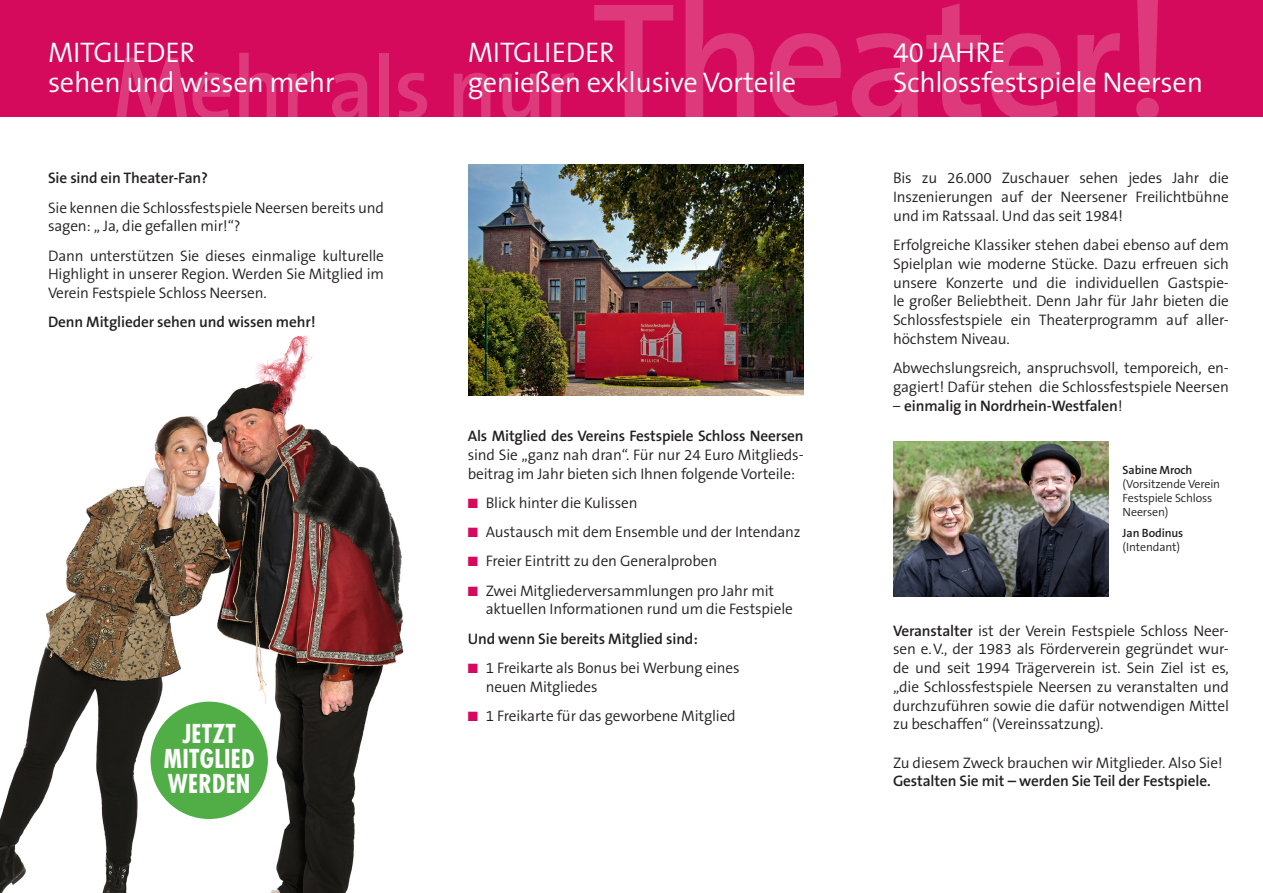
<style>
.page{position:relative;width:1263px;height:893px;background:#fff}
.page>*{position:absolute;margin:0;border:0;box-sizing:border-box;transform-origin:0 0}
.t1{font:600 90px "The Sans B6";letter-spacing:-.02em;color:#fff}
.t2{font:300 28.5px "The Sans B4";letter-spacing:-.01em;color:#fff}
.t3{font:700 condensed 25.35px "Futura";letter-spacing:.01em;color:#fff}
.t4{font:300 15.3px/18.8px "The Sans B4";letter-spacing:-.01em;color:#231f20;text-align:justify}
.t5{font:600 15.3px "The Sans B6";letter-spacing:-.01em;color:#231f20}
.t6{font:300 12px "The Sans B4";letter-spacing:-.01em;color:#231f20}
.t7{font:600 12px "The Sans B6";letter-spacing:-.01em;color:#231f20}
.s1{font-size:168px}
.s2{font-family:"The Sans B6";font-weight:600}
.s3{color:#d60a5c}
.s4{font-family:"The Sans B4";font-weight:300}
</style>
<div class="page">
<img style="left:0;top:335px;width:404px;height:558px">
<div style="left:0;top:0;width:1263px;height:117px;background:#d60a5c"></div>
<div style="left:151px;top:702px;width:117px;height:117px;background:#51ae47;border-radius:50%"></div>
<img style="left:893px;top:441px;width:215px;height:156px">
<img style="left:468px;top:164px;width:336px;height:232px">
<h1 class="t1" style="left:113px;top:41px;width:1061px">Mehr als nur <span class="s1">Theater!</span></h1>
<p class="t2" style="left:48px;top:38px;width:149px">MITGLIEDER</p>
<p class="t2" style="left:48px;top:68px;width:288px">sehen und wissen mehr</p>
<p class="t2" style="left:468px;top:38px;width:149px">MITGLIEDER</p>
<p class="t2" style="left:468px;top:68px;width:330px">genießen exklusive Vorteile</p>
<p class="t2" style="left:893px;top:38px;width:114px">40 JAHRE</p>
<p class="t2" style="left:893px;top:68px;width:312px">Schlossfestspiele Neersen</p>
<p class="t5" style="left:48px;top:170px;width:161px">Sie sind ein Theater-Fan?</p>
<p class="t4" style="left:48px;top:199px;width:337px">Sie kennen die Schlossfestspiele Neersen bereits und sagen: „ Ja, die gefallen mir!“?</p>
<p class="t4" style="left:48px;top:247px;width:337px">Dann unterstützen Sie dieses einmalige kulturelle Highlight in unserer Region. Werden Sie Mitglied im Verein Festspiele Schloss Neersen.</p>
<p class="t5" style="left:48px;top:314px;width:269px">Denn Mitglieder sehen und wissen mehr!</p>
<p class="t3" style="left:182px;top:717px;width:55px">JETZT</p>
<p class="t3" style="left:164px;top:742px;width:92px">MITGLIED</p>
<p class="t3" style="left:168px;top:767px;width:84px">WERDEN</p>
<p class="t4" style="left:468px;top:427px;width:337px"><span class="s2">Als Mitglied des Vereins Festspiele Schloss Neersen </span>sind Sie „ganz nah dran“. Für nur 24 Euro Mitglieds&shy;beitrag im Jahr bieten sich Ihnen folgende Vorteile:</p>
<p class="t4" style="left:468px;top:494px;width:171px"><span class="s3">■</span> Blick hinter die Kulissen</p>
<p class="t4" style="left:468px;top:523px;width:335px"><span class="s3">■</span> Austausch mit dem Ensemble und der Intendanz</p>
<p class="t4" style="left:468px;top:552px;width:251px"><span class="s3">■</span> Freier Eintritt zu den Generalproben</p>
<p class="t4" style="left:468px;top:582px;width:308px"><span class="s3">■</span> Zwei Mitgliederversammlungen pro Jahr mit</p>
<p class="t4" style="left:486px;top:600px;width:309px">aktuellen Informationen rund um die Festspiele</p>
<p class="t5" style="left:468px;top:630px;width:232px">Und wenn Sie bereits Mitglied sind:</p>
<p class="t4" style="left:468px;top:659px;width:273px"><span class="s3">■</span> 1 Freikarte als Bonus bei Werbung eines</p>
<p class="t4" style="left:486px;top:678px;width:113px">neuen Mitgliedes</p>
<p class="t4" style="left:468px;top:707px;width:269px"><span class="s3">■</span> 1 Freikarte für das geworbene Mitglied</p>
<p class="t4" style="left:893px;top:169px;width:337px">Bis zu 26.000 Zuschauer sehen jedes Jahr die Inszenierungen auf der Neersener Freilichtbühne und im Ratssaal. Und das seit 1984!</p>
<p class="t4" style="left:893px;top:236px;width:337px">Erfolgreiche Klassiker stehen dabei ebenso auf dem Spielplan wie moderne Stücke. Dazu erfreuen sich unsere Konzerte und die individuellen Gastspie&shy;le großer Beliebtheit. Denn Jahr für Jahr bieten die Schlossfestspiele ein Theaterprogramm auf aller&shy;höchstem Niveau.</p>
<p class="t4" style="left:893px;top:359px;width:337px">Abwechslungsreich, anspruchsvoll, temporeich, en&shy;gagiert! Dafür stehen die Schlossfestspiele Neersen</p>
<p class="t5" style="left:893px;top:397px;width:231px"><span class="s4">–</span> einmalig in Nordrhein-Westfalen<span class="s4">!</span></p>
<p class="t7" style="left:1123px;top:464px;width:71px">Sabine Mroch</p>
<p class="t6" style="left:1123px;top:478px;width:99px">(Vorsitzende Verein</p>
<p class="t6" style="left:1123px;top:492px;width:91px">Festspiele Schloss</p>
<p class="t6" style="left:1123px;top:505px;width:47px">Neersen)</p>
<p class="t7" style="left:1123px;top:527px;width:62px">Jan Bodinus</p>
<p class="t6" style="left:1123px;top:541px;width:59px">(Intendant)</p>
<p class="t4" style="left:893px;top:622px;width:337px"><span class="s2">Veranstalter</span> ist der Verein Festspiele Schloss Neer&shy;sen e.V., der 1983 als Förderverein gegründet wur&shy;de und seit 1994 Trägerverein ist. Sein Ziel ist es, „die Schlossfestspiele Neersen zu veranstalten und durchzuführen sowie die dafür notwendigen Mittel zu beschaffen“ (Vereinssatzung).</p>
<p class="t4" style="left:893px;top:754px;width:331px">Zu diesem Zweck brauchen wir Mitglieder. Also Sie!</p>
<p class="t5" style="left:893px;top:773px;width:319px">Gestalten Sie mit – werden Sie Teil der Festspiele.</p>
</div>
